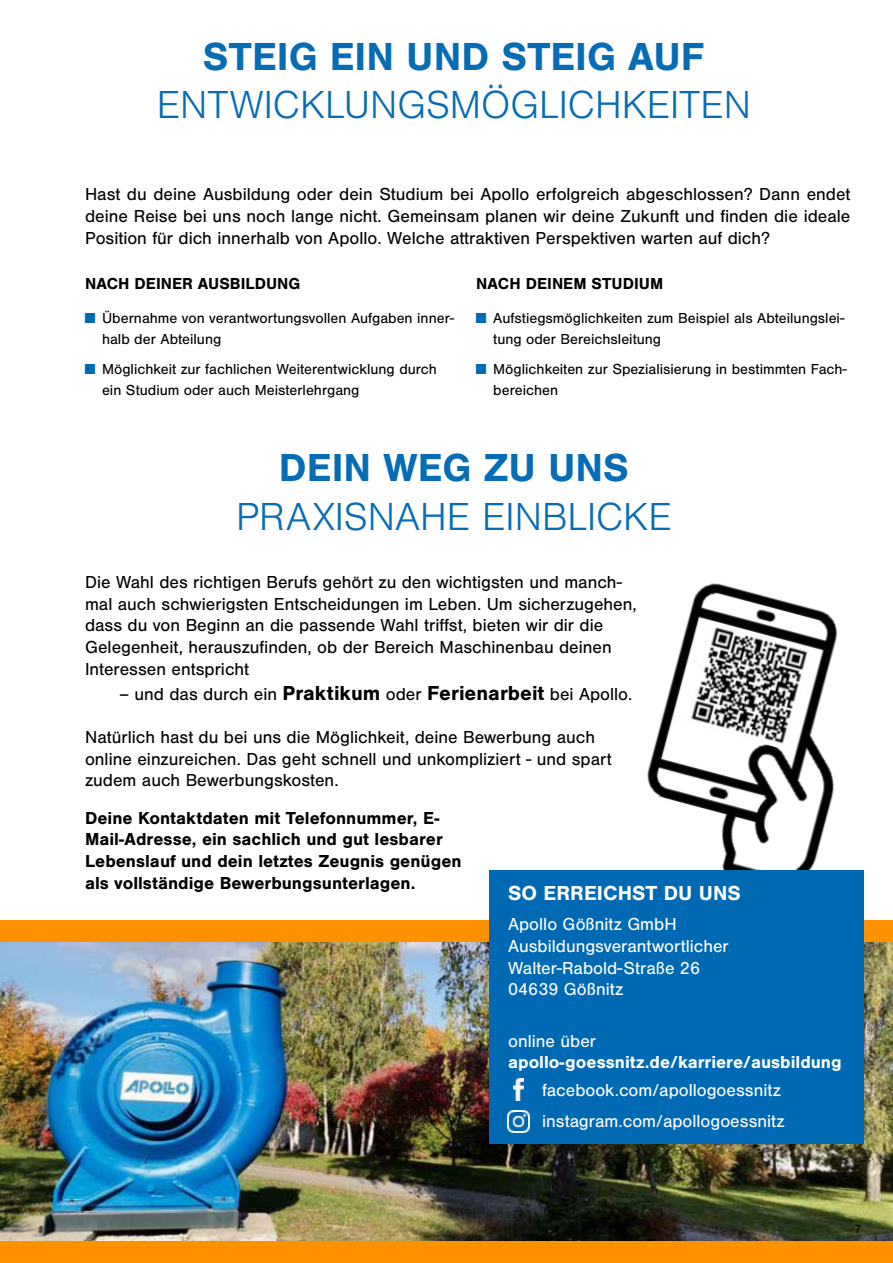
<style>
.page{position:relative;width:893px;height:1263px;background:#fff}
.page>*{position:absolute;margin:0;border:0;box-sizing:border-box;transform-origin:0 0}
.t1{font:300 40.5px "Nimbus San";color:#066cb5}
.t2{font:700 40.5px "Nimbus San";color:#066cb5}
.t3{font:700 21px "Nimbus San";color:#fff}
.t4{font:18px/21.6px "Nimbus San";color:#000}
.t5{font:700 18px/21.6px "Nimbus San";color:#000}
.t6{font:18px/21.6px "Nimbus San";color:#fff}
.t7{font:700 18px "Nimbus San";color:#fff}
.t8{font:700 16.5px "Nimbus San";color:#000}
.t9{font:15px/21px "Nimbus San";color:#000}
.t10{font:12px "Nimbus San";color:#000}
.s1{color:#0069b4}
.s2{font-weight:700;font-size:21px}
</style>
<div class="page">
<img style="left:647px;top:583px;width:246px;height:338px">
<img style="left:685px;top:621px;width:129px;height:129px">
<div style="left:0;top:921px;width:893px;height:342px;background:#ff9000"></div>
<img style="left:0;top:943px;width:893px;height:298px">
<div style="left:489px;top:870px;width:375px;height:274px;background:#0069b4"></div>
<img style="left:513px;top:1078px;width:11px;height:23px">
<img style="left:507px;top:1110px;width:23px;height:23px">
<h1 class="t2" style="left:203px;top:33px;width:503px">STEIG EIN UND STEIG AUF</h1>
<h1 class="t1" style="left:157px;top:84px;width:596px">ENTWICKLUNGSMÖGLICHKEITEN</h1>
<p class="t4" style="left:85px;top:184px;width:767px;text-align:justify">Hast du deine Ausbildung oder dein Studium bei Apollo erfolgreich abgeschlossen? Dann endet deine Reise bei uns noch lange nicht. Gemeinsam planen wir deine Zukunft und finden die ideale Position für dich innerhalb von Apollo. Welche attraktiven Perspektiven warten auf dich?</p>
<p class="t8" style="left:85px;top:275px;width:217px">NACH DEINER AUSBILDUNG</p>
<p class="t9" style="left:102px;top:308px;width:354px;text-indent:-17px"><span class="s1">■</span> Übernahme von verantwortungsvollen Aufgaben inner&shy;halb der Abteilung</p>
<p class="t9" style="left:102px;top:358px;width:336px;text-indent:-17px"><span class="s1">■</span> Möglichkeit zur fachlichen Weiterentwicklung durch ein Studium oder auch Meisterlehrgang</p>
<p class="t8" style="left:476px;top:275px;width:189px">NACH DEINEM STUDIUM</p>
<p class="t9" style="left:493px;top:308px;width:353px;text-indent:-17px"><span class="s1">■</span> Aufstiegsmöglichkeiten zum Beispiel als Abteilungslei&shy;tung oder Bereichsleitung</p>
<p class="t9" style="left:493px;top:358px;width:355px;text-indent:-17px"><span class="s1">■</span> Möglichkeiten zur Spezialisierung in bestimmten Fach&shy;bereichen</p>
<h1 class="t2" style="left:279px;top:445px;width:351px">DEIN WEG ZU UNS</h1>
<h1 class="t1" style="left:236px;top:495px;width:437px">PRAXISNAHE EINBLICKE</h1>
<p class="t4" style="left:85px;top:572px;width:553px">Die Wahl des richtigen Berufs gehört zu den wichtigsten und manch&shy;mal auch schwierigsten Entscheidungen im Leben. Um sicherzugehen, dass du von Beginn an die passende Wahl triffst, bieten wir dir die Gelegenheit, herauszufinden, ob der Bereich Maschinenbau deinen Interessen entspricht</p>
<p class="t4" style="left:119px;top:683px;width:515px">– und das durch ein <span class="s2">Praktikum</span> oder <span class="s2">Ferienarbeit</span> bei Apollo.</p>
<p class="t4" style="left:85px;top:726px;width:528px">Natürlich hast du bei uns die Möglichkeit, deine Bewerbung auch online einzureichen. Das geht schnell und unkompliziert - und spart zudem auch Bewerbungskosten.</p>
<p class="t5" style="left:85px;top:807px;width:378px">Deine Kontaktdaten mit Telefonnummer, E-Mail-Adresse, ein sachlich und gut lesbarer Lebenslauf und dein letztes Zeugnis genügen als vollständige Bewerbungsunterlagen.</p>
<p class="t3" style="left:508px;top:881px;width:234px">SO ERREICHST DU UNS</p>
<p class="t6" style="left:508px;top:914px;width:222px">Apollo Gößnitz GmbH<br>Ausbildungsverantwortlicher<br>Walter-Rabold-Straße 26<br>04639 Gößnitz</p>
<p class="t6" style="left:508px;top:1030px;width:90px">online über</p>
<p class="t7" style="left:508px;top:1052px;width:335px">apollo-goessnitz.de/karriere/ausbildung</p>
<p class="t6" style="left:542px;top:1074px;width:244px;line-height:31.7px">facebook.com/apollogoessnitz instagram.com/apollogoessnitz</p>
<p class="t10" style="left:855px;top:1222px;width:8px">7</p>
</div>
